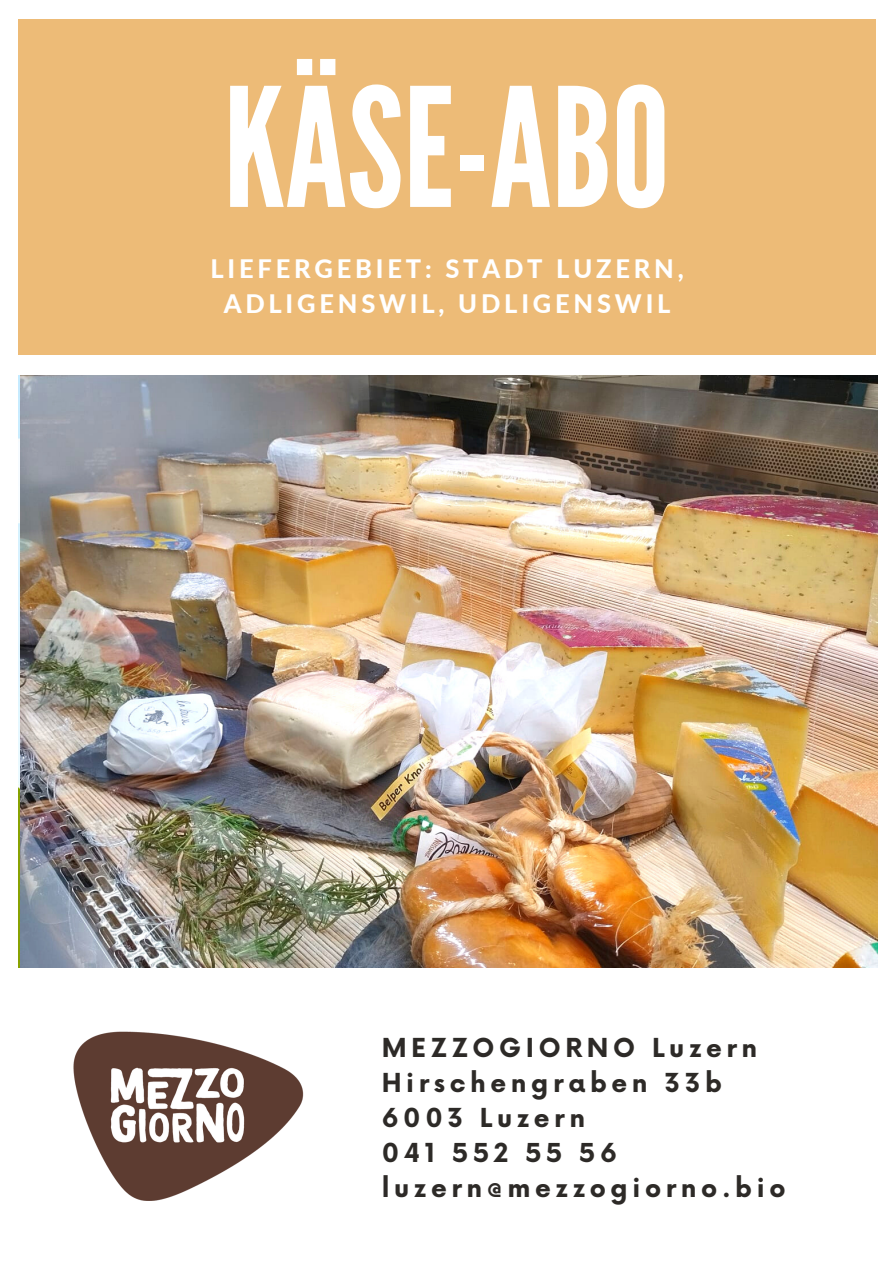
<style>
.page{position:relative;width:893px;height:1264px;background:#fff}
.page>*{position:absolute;margin:0;border:0;box-sizing:border-box;transform-origin:0 0}
.t1{font:164.7px "League Gothic";color:#fff}
.t2{font:700 25.5px "Now";letter-spacing:.18em;color:#2d2a27}
.t3{font:800 25.5px/34.8px "Lato";letter-spacing:.15em;color:#fff;text-align:center}
</style>
<div class="page">
<div style="left:18px;top:19px;width:857px;height:335px;background:#edbb77"></div>
<img style="left:73px;top:1031px;width:231px;height:169px">
<img style="left:20px;top:375px;width:857px;height:592px">
<h1 class="t1" style="left:223px;top:53px;width:448px">KÄSE-ABO</h1>
<p class="t3" style="left:210px;top:251px;width:475px">LIEFERGEBIET: STADT LUZERN,<br>ADLIGENSWIL, UDLIGENSWIL</p>
<h2 class="t2" style="left:382px;top:1034px;width:377px">MEZZOGIORNO Luzern</h2>
<p class="t2" style="left:382px;top:1069px;width:342px">Hirschengraben 33b</p>
<p class="t2" style="left:382px;top:1104px;width:205px">6003 Luzern</p>
<p class="t2" style="left:382px;top:1139px;width:237px">041 552 55 56</p>
<p class="t2" style="left:382px;top:1173px;width:405px">luzern@mezzogiorno.bio</p>
</div>
